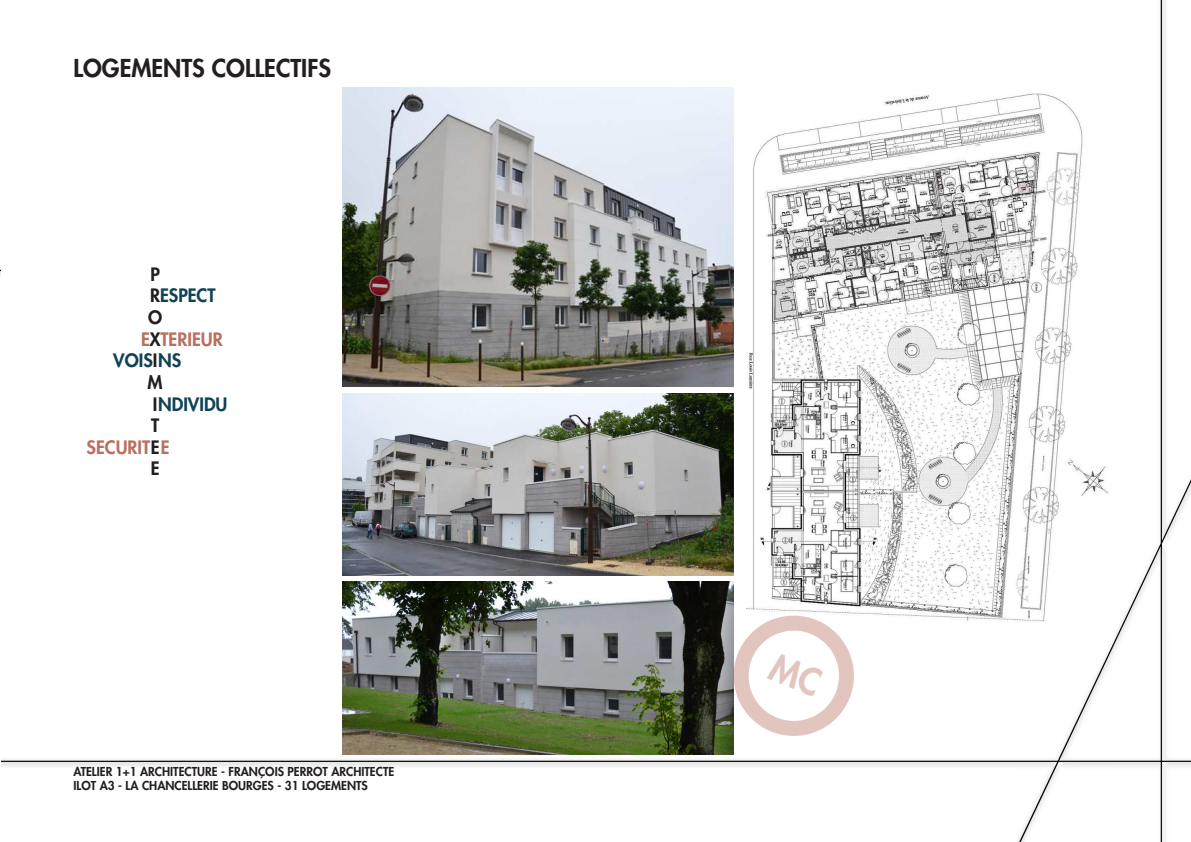
<style>
.page{position:relative;width:1191px;height:842px;background:#fff}
.page>*{position:absolute;margin:0;border:0;box-sizing:border-box;transform-origin:0 0}
.t1{font:800 24px "Futura LT";color:#231f20}
.t2{font:800 18px "Futura LT";color:#104356}
.t3{font:800 18px "Futura LT";color:#ba705f}
.t4{font:800 18px "Futura LT";color:#231f20}
.t5{font:800 12px "Futura LT";color:#231f20}
.s1{color:#231f20}
</style>
<div class="page">
<img style="left:1px;top:0;width:1190px;height:842px">
<img style="left:746px;top:88px;width:366px;height:550px">
<img style="left:343px;top:88px;width:390px;height:298px">
<img style="left:343px;top:393px;width:390px;height:182px">
<img style="left:343px;top:582px;width:390px;height:173px">
<div style="left:733px;top:616px;width:121px;height:120px;border:15px solid #ba6f5f;border-radius:50%"></div>
<svg style="left:766px;top:652px;width:57px;height:46px"></svg>
<p class="t1" style="left:74px;top:52px;width:259px">LOGEMENTS COLLECTIFS</p>
<p class="t4" style="left:150px;top:262px;width:11px">P</p>
<p class="t2" style="left:150px;top:284px;width:67px"><span class="s1">R</span>ESPECT</p>
<p class="t4" style="left:148px;top:305px;width:16px">O</p>
<p class="t4" style="left:149px;top:327px;width:13px">X</p>
<p class="t4" style="left:153px;top:349px;width:6px">I</p>
<p class="t4" style="left:148px;top:370px;width:17px">M</p>
<p class="t2" style="left:153px;top:392px;width:76px"><span class="s1">I</span>NDIVIDU</p>
<p class="t4" style="left:151px;top:413px;width:10px">T</p>
<p class="t4" style="left:151px;top:435px;width:10px">E</p>
<p class="t4" style="left:151px;top:457px;width:10px">E</p>
<p class="t3" style="left:141px;top:327px;width:83px">E TERIEUR</p>
<p class="t2" style="left:113px;top:349px;width:69px">VOIS NS</p>
<p class="t3" style="left:87px;top:435px;width:84px">SECURIT E</p>
<p class="t5" style="left:74px;top:763px;width:322px">ATELIER 1+1 ARCHITECTURE - FRANÇOIS PERROT ARCHITECTE</p>
<p class="t5" style="left:74px;top:778px;width:296px">ILOT A3 - LA CHANCELLERIE BOURGES - 31 LOGEMENTS</p>
</div>
